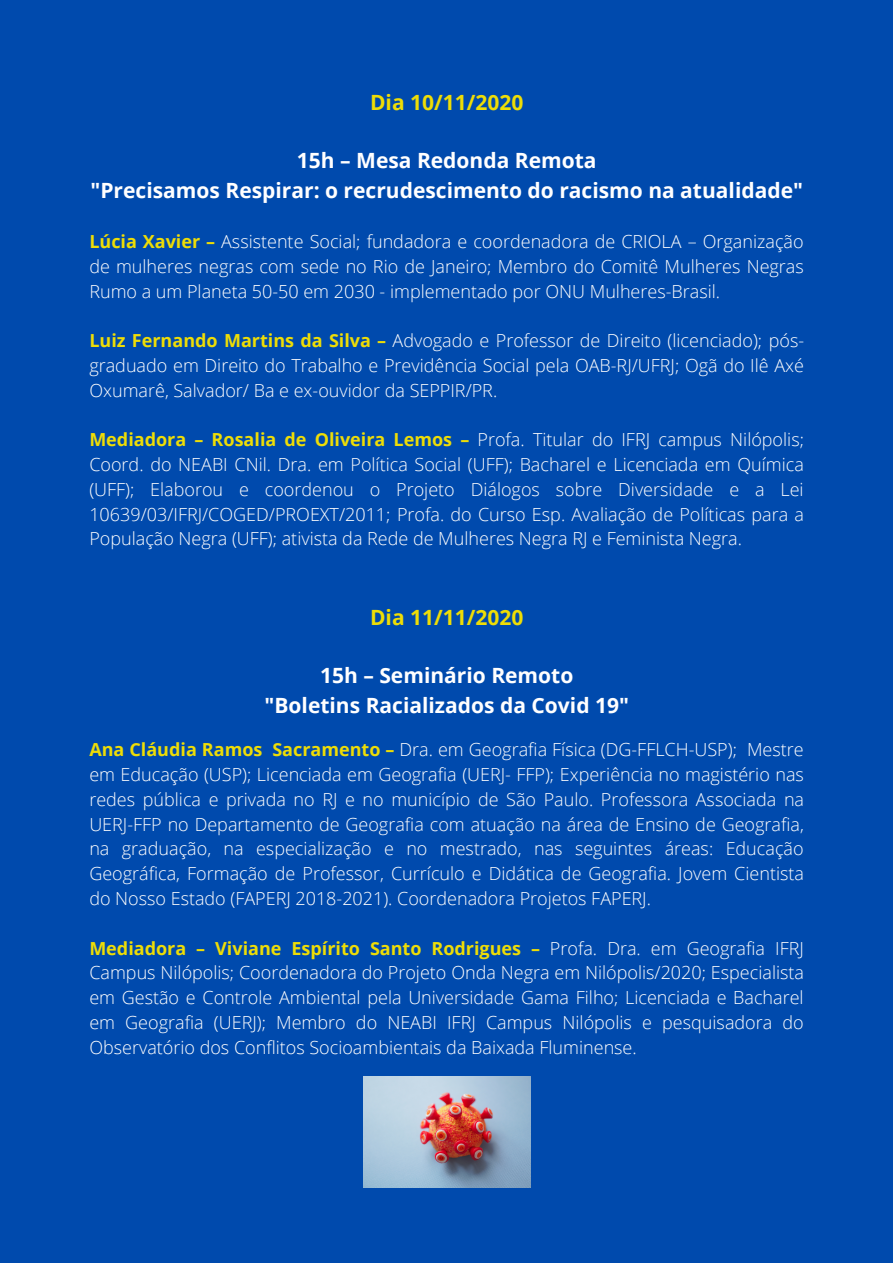
<style>
.page{position:relative;width:893px;height:1263px;background:#004aad}
.page>*{position:absolute;margin:0;border:0;box-sizing:border-box;transform-origin:0 0}
.t1{font:700 21px/29.2px "Open Sans";color:#fff;text-align:center}
.t2{font:700 21px "Open Sans";color:#eedd06}
.t3{font:300 18px/24.8px "Open Sans";color:#fff;text-align:justify}
.s1{font-weight:700;color:#eedd06}
</style>
<div class="page">
<img style="left:363px;top:1077px;width:167px;height:111px">
<p class="t2" style="left:370px;top:87px;width:155px">Dia 10/11/2020</p>
<p class="t1" style="left:90px;top:145px;width:714px">15h – Mesa Redonda Remota<br>"Precisamos Respirar: o recrudescimento do racismo na atualidade"</p>
<p class="t3" style="left:89px;top:229px;width:716px"><span class="s1">Lúcia Xavier –</span> Assistente Social; fundadora e coordenadora de CRIOLA – Organização de mulheres negras com sede no Rio de Janeiro; Membro do Comitê Mulheres Negras Rumo a um Planeta 50-50 em 2030 - implementado por ONU Mulheres-Brasil.</p>
<p class="t3" style="left:89px;top:328px;width:716px"><span class="s1">Luiz Fernando Martins da Silva –</span> Advogado e Professor de Direito (licenciado); pós&shy;graduado em Direito do Trabalho e Previdência Social pela OAB-RJ/UFRJ; Ogã do Ilê Axé Oxumarê, Salvador/ Ba e ex-ouvidor da SEPPIR/PR.</p>
<p class="t3" style="left:89px;top:427px;width:716px"><span class="s1">Mediadora – Rosalia de Oliveira Lemos –</span> Profa. Titular do IFRJ campus Nilópolis; Coord. do NEABI CNil. Dra. em Política Social (UFF); Bacharel e Licenciada em Química (UFF); Elaborou e coordenou o Projeto Diálogos sobre Diversidade e a Lei 10639/03/IFRJ/COGED/PROEXT/2011; Profa. do Curso Esp. Avaliação de Políticas para a População Negra (UFF); ativista da Rede de Mulheres Negra RJ e Feminista Negra.</p>
<p class="t2" style="left:370px;top:602px;width:155px">Dia 11/11/2020</p>
<p class="t1" style="left:264px;top:660px;width:366px">15h – Seminário Remoto<br>"Boletins Racializados da Covid 19"</p>
<p class="t3" style="left:89px;top:737px;width:716px"><span class="s1">Ana Cláudia Ramos Sacramento –</span> Dra. em Geografia Física (DG-FFLCH-USP); Mestre em Educação (USP); Licenciada em Geografia (UERJ- FFP); Experiência no magistério nas redes pública e privada no RJ e no município de São Paulo. Professora Associada na UERJ-FFP no Departamento de Geografia com atuação na área de Ensino de Geografia, na graduação, na especialização e no mestrado, nas seguintes áreas: Educação Geográfica, Formação de Professor, Currículo e Didática de Geografia. Jovem Cientista do Nosso Estado (FAPERJ 2018-2021). Coordenadora Projetos FAPERJ.</p>
<p class="t3" style="left:89px;top:935px;width:716px"><span class="s1">Mediadora – Viviane Espírito Santo Rodrigues –</span> Profa. Dra. em Geografia IFRJ Campus Nilópolis; Coordenadora do Projeto Onda Negra em Nilópolis/2020; Especialista em Gestão e Controle Ambiental pela Universidade Gama Filho; Licenciada e Bacharel em Geografia (UERJ); Membro do NEABI IFRJ Campus Nilópolis e pesquisadora do Observatório dos Conflitos Socioambientais da Baixada Fluminense.</p>
</div>
